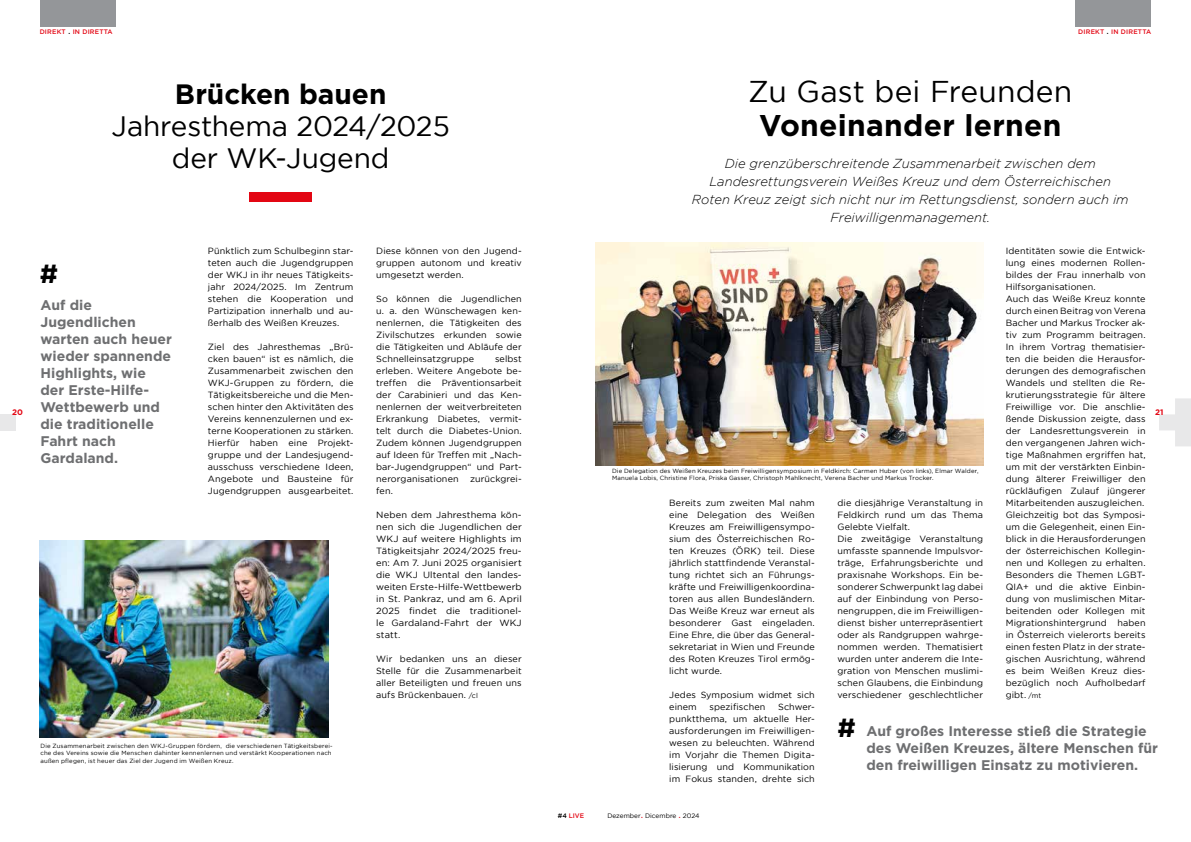
<style>
.page{position:relative;width:1191px;height:842px;background:#fff}
.page>*{position:absolute;margin:0;border:0;box-sizing:border-box;transform-origin:0 0}
.t1{font:30px "Gotham";letter-spacing:.005em;color:#000}
.t2{font:700 30px "Gotham";letter-spacing:.005em;color:#000}
.t3{font:28px/32px "Gotham";letter-spacing:-.005em;color:#000;text-align:center}
.t4{font:700 28px "Gotham";color:#000}
.t5{font:700 26.2px "Gotham";color:#000}
.t6{font:700 14px/17px "Gotham";color:#6e6f71}
.t7{font:italic 300 13px/18px "Gotham";color:#000;text-align:center}
.t8{font:9px/12px "Gotham";letter-spacing:.01em;color:#000;text-align:justify}
.t9{font:700 8px "Gotham";color:#e30613}
.t10{font:500 6.5px "Gotham";letter-spacing:.03em;color:#e30613}
.t11{font:6.5px "Gotham";color:#000}
.t12{font:6px/7.2px "Gotham";letter-spacing:.03em;color:#000}
.s1{font-weight:400;font-size:10px;color:#000}
.s2{font-size:7px}
.s3{font-size:26.2px;color:#000}
.s4{color:#000}
.s5{font-size:10px;color:#e30613}
</style>
<div class="page">
<img style="left:595px;top:242px;width:388px;height:223px">
<div style="left:40px;top:0;width:75px;height:26px;background:#949699"></div>
<div style="left:1075px;top:0;width:76px;height:26px;background:#949699"></div>
<div style="left:250px;top:192px;width:62px;height:10px;background:#e30613"></div>
<img style="left:40px;top:541px;width:289px;height:196px">
<svg style="left:1159px;top:398px;width:32px;height:48px"></svg>
<div style="left:0;top:414px;width:16px;height:16px;background:#e8e8e9"></div>
<p class="t10" style="left:40px;top:28px;width:75px">DIREKT <span class="s1">.</span> IN DIRETTA</p>
<p class="t10" style="left:1078px;top:28px;width:75px">DIREKT <span class="s1">.</span> IN DIRETTA</p>
<h1 class="t1" style="left:748px;top:75px;width:325px">Zu Gast bei Freunden</h1>
<h1 class="t2" style="left:759px;top:108px;width:304px">Voneinander lernen</h1>
<h3 class="t7" style="left:692px;top:154px;width:438px">Die grenzüberschreitende Zusammenarbeit zwischen dem Landesrettungsverein Weißes Kreuz und dem Österreichischen Roten Kreuz zeigt sich nicht nur im Rettungsdienst, sondern auch im Freiwilligenmanagement.</h3>
<p class="t8" style="left:1005px;top:245px;width:141px;text-align:left">Identitäten sowie die Entwick&shy;lung eines modernen Rollen&shy;bildes der Frau innerhalb von<br>Hilfsorganisationen.<br>Auch das Weiße Kreuz konnte durch einen Beitrag von Verena<br>Bacher und Markus Trocker ak&shy;tiv zum Programm beitragen.<br>In ihrem Vortrag thematisier&shy;ten die beiden die Herausfor&shy;derungen des demografischen<br>Wandels und stellten die Re&shy;krutierungsstrategie für ältere<br>Freiwillige vor. Die anschlie&shy;ßende Diskussion zeigte, dass der Landesrettungsverein in den vergangenen Jahren wich&shy;tige Maßnahmen ergriffen hat, um mit der verstärkten Einbin&shy;dung älterer Freiwilliger den rückläufigen Zulauf jüngerer<br>Mitarbeitenden auszugleichen.<br>Gleichzeitig bot das Symposi&shy;um die Gelegenheit, einen Ein&shy;blick in die Herausforderungen der österreichischen Kollegin&shy;nen und Kollegen zu erhalten.<br>Besonders die Themen LGBT-<br>QIA+ und die aktive Einbin&shy;dung von muslimischen Mitar&shy;beitenden oder Kollegen mit<br>Migrationshintergrund haben in Österreich vielerorts bereits einen festen Platz in der strate&shy;gischen Ausrichtung, während es beim Weißen Kreuz dies&shy;bezüglich noch Aufholbedarf gibt. <span class="s2">/mt</span></p>
<h2 class="t4" style="left:175px;top:78px;width:213px">Brücken bauen</h2>
<h2 class="t3" style="left:112px;top:110px;width:340px">Jahresthema 2024/2025 der WK-Jugend</h2>
<p class="t8" style="left:376px;top:245px;width:147px">Diese können von den Jugend&shy;gruppen autonom und kreativ umgesetzt werden.</p>
<p class="t8" style="left:376px;top:293px;width:147px">So können die Jugendlichen u. a. den Wünschewagen ken&shy;nenlernen, die Tätigkeiten des Zivilschutzes erkunden sowie die Tätigkeiten und Abläufe der Schnelleinsatzgruppe</p>
<p class="t8" style="left:208px;top:245px;width:147px">Pünktlich zum Schulbeginn star&shy;teten auch die Jugendgruppen der WKJ in ihr neues Tätigkeits&shy;jahr 2024/2025. Im Zentrum stehen die Kooperation und Partizipation innerhalb und au&shy;ßerhalb des Weißen Kreuzes.</p>
<p class="t8" style="left:208px;top:341px;width:147px">Ziel des Jahresthemas „Brü&shy;cken bauen“ ist es nämlich, die Zusammenarbeit zwischen den WKJ-Gruppen zu fördern, die Tätigkeitsbereiche und die Men&shy;schen hinter den Aktivitäten des Vereins kennenzulernen und ex&shy;terne Kooperationen zu stärken.<br>Hierfür haben eine Projekt&shy;gruppe und der Landesjugend&shy;ausschuss verschiedene Ideen, Angebote und Bausteine für Jugendgruppen ausgearbeitet.</p>
<h3 class="t5" style="left:40px;top:258px;width:20px">#</h3>
<h3 class="t6" style="left:41px;top:296px;width:133px">Auf die<br>Jugendlichen warten auch heuer wieder spannende<br>Highlights, wie der Erste-Hilfe-<br>Wettbewerb und die traditionelle<br>Fahrt nach<br>Gardaland.</h3>
<p class="t8" style="left:376px;top:353px;width:147px;text-indent:119px">selbst erleben. Weitere Angebote be&shy;treffen die Präventionsarbeit der Carabinieri und das Ken&shy;nenlernen der weitverbreiteten Erkrankung Diabetes, vermit&shy;telt durch die Diabetes-Union.<br>Zudem können Jugendgruppen auf Ideen für Treffen mit „Nach&shy;bar-Jugendgruppen“ und Part&shy;nerorganisationen</p>
<p class="t9" style="left:12px;top:408px;width:12px">20</p>
<p class="t9" style="left:1155px;top:408px;width:10px">21</p>
<p class="t12" style="left:612px;top:467px;width:368px">Die Delegation des Weißen Kreuzes beim Freiwilligensymposium in Feldkirch: Carmen Huber (von links), Elmar Walder,<br>Manuela Lobis, Christine Flora, Priska Gasser, Christoph Mahlknecht, Verena Bacher und Markus Trocker.</p>
<p class="t8" style="left:470px;top:473px;width:53px">zurückgrei-</p>
<p class="t8" style="left:376px;top:485px;width:18px">fen.</p>
<p class="t8" style="left:376px;top:509px;width:147px">Neben dem Jahresthema kön&shy;nen sich die Jugendlichen der WKJ auf weitere Highlights im Tätigkeitsjahr 2024/2025 freu&shy;en: Am 7. Juni 2025 organisiert die WKJ Ultental den landes&shy;weiten Erste-Hilfe-Wettbewerb in St. Pankraz, und am 6. April 2025 findet die traditionel&shy;le Gardaland-Fahrt der WKJ statt.</p>
<p class="t8" style="left:376px;top:653px;width:147px">Wir bedanken uns an dieser Stelle für die Zusammenarbeit aller Beteiligten und freuen uns aufs Brückenbauen. <span class="s2">/cl</span></p>
<p class="t8" style="left:837px;top:497px;width:147px;text-align:left">die diesjährige Veranstaltung in<br>Feldkirch rund um das Thema<br>Gelebte Vielfalt.<br>Die zweitägige Veranstaltung umfasste spannende Impulsvor&shy;träge, Erfahrungsberichte und praxisnahe Workshops. Ein be&shy;sonderer Schwerpunkt lag dabei auf der Einbindung von Perso&shy;nengruppen, die im Freiwilligen&shy;dienst bisher unterrepräsentiert oder als Randgruppen wahrge&shy;nommen werden. Thematisiert wurden unter anderem die Inte&shy;gration von Menschen muslimi&shy;schen Glaubens, die Einbindung verschiedener geschlechtlicher</p>
<p class="t8" style="left:669px;top:497px;width:147px">Bereits zum zweiten Mal nahm eine Delegation des Weißen Kreuzes am Freiwilligensympo&shy;sium des Österreichischen Ro&shy;ten Kreuzes (ÖRK) teil. Diese jährlich stattfindende Veranstal&shy;tung richtet sich an Führungs&shy;kräfte und Freiwilligenkoordina&shy;toren aus allen Bundesländern.<br>Das Weiße Kreuz war erneut als besonderer Gast eingeladen.<br>Eine Ehre, die über das General&shy;sekretariat in Wien und Freunde des Roten Kreuzes Tirol ermög&shy;licht wurde.</p>
<p class="t8" style="left:669px;top:689px;width:147px">Jedes Symposium widmet sich einem</p>
<p class="t8" style="left:709px;top:701px;width:57px">spezifischen</p>
<p class="t8" style="left:669px;top:701px;width:147px;text-indent:109px">Schwer&shy;punktthema, um aktuelle Her&shy;ausforderungen im Freiwilligen&shy;wesen zu beleuchten. Während im Vorjahr die Themen Digita&shy;lisierung und Kommunikation im Fokus standen, drehte sich</p>
<h3 class="t6" style="left:866px;top:723px;width:293px;text-indent:-29px"><span class="s3">#</span> Auf großes Interesse stieß die Strategie des Weißen Kreuzes, ältere Menschen für den freiwilligen Einsatz zu motivieren.</h3>
<p class="t12" style="left:41px;top:742px;width:293px">Die Zusammenarbeit zwischen den WKJ-Gruppen fördern, die verschiedenen Tätigkeitsberei&shy;che des Vereins sowie die Menschen dahinter kennenlernen und verstärkt Kooperationen nach außen pflegen, ist heuer das Ziel der Jugend im Weißen Kreuz.</p>
<p class="t10" style="left:558px;top:812px;width:28px"><span class="s4">#4</span> LIVE</p>
<p class="t11" style="left:607px;top:812px;width:94px">Dezember<span class="s5">.</span> Dicembre <span class="s5">.</span> 2024</p>
</div>
